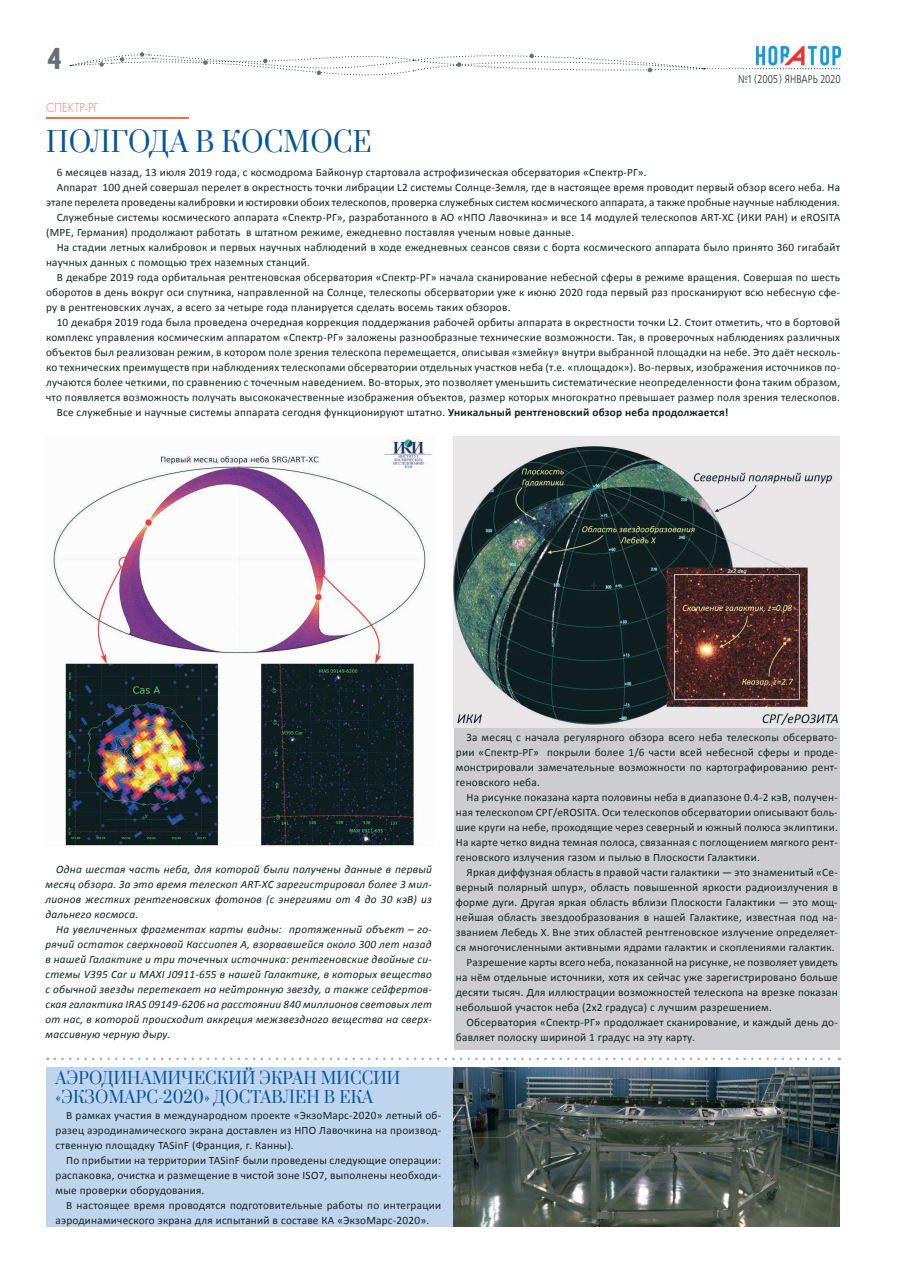
<style>
.page{position:relative;width:904px;height:1273px;background:#fff}
.page>*{position:absolute;margin:0;border:0;box-sizing:border-box;transform-origin:0 0}
.t1{font:30.12px "Hermes CTT";color:#667072;scale:1.05 1}
.t2{font:27.5px "Prata";letter-spacing:.01em;color:#05559a;scale:.95 1}
.t3{font:16.25px/19.5px "Prata";letter-spacing:.01em;color:#05559a;scale:.95 1}
.t4{font:13.5px "Futura Light C";color:#f37460;scale:.89 1}
.t5{font:11.25px/15px "Calibri";letter-spacing:.02em;color:#132322;text-align:justify}
.t6{font:italic 11.25px/15px "Calibri";letter-spacing:.02em;color:#132322;text-align:justify}
.t7{font:11.25px "Free Set C";letter-spacing:.01em;color:#132322;scale:.8 1}
.s1{font-weight:700}
</style>
<div class="page">
<div style="left:46px;top:1067px;width:408px;height:159px;background:#bed5ed"></div>
<img style="left:756px;top:45px;width:86px;height:24px">
<svg style="left:70px;top:47px;width:770px;height:29px"></svg>
<svg style="left:55px;top:1057px;width:785px;height:2px"></svg>
<img style="left:46px;top:117px;width:142px;height:1px">
<img style="left:52px;top:436px;width:380px;height:409px">
<div style="left:454px;top:726px;width:385px;height:323px;background:#cdcccf"></div>
<img style="left:454px;top:436px;width:385px;height:291px">
<img style="left:454px;top:1067px;width:385px;height:159px">
<h1 class="t1" style="left:47px;top:42px;width:15px">4</h1>
<p class="t7" style="left:738px;top:73px;width:130px">№1 (2005) ЯНВАРЬ 2020</p>
<p class="t4" style="left:46px;top:100px;width:60px">СПЕКТР-РГ</p>
<h2 class="t2" style="left:46px;top:119px;width:344px">ПОЛГОДА В КОСМОСЕ</h2>
<p class="t5" style="left:57px;top:164px;width:591px">6 месяцев назад, 13 июля 2019 года, с космодрома Байконур стартовала астрофизическая обсерватория «Спектр-РГ».</p>
<p class="t5" style="left:57px;top:179px;width:785px">Аппарат 100 дней совершал перелет в окрестность точки либрации L2 системы Солнце-Земля, где в настоящее время проводит первый обзор всего неба. На</p>
<p class="t5" style="left:46px;top:194px;width:795px">этапе перелета проведены калибровки и юстировки обоих телескопов, проверка служебных систем космического аппарата, а также пробные научные наблюдения.</p>
<p class="t5" style="left:57px;top:209px;width:785px">Служебные системы космического аппарата «Спектр-РГ», разработанного в АО «НПО Лавочкина» и все 14 модулей телескопов ART-XC (ИКИ РАН) и eROSITA</p>
<p class="t5" style="left:46px;top:224px;width:529px">(МРЕ, Германия) продолжают работать в штатном режиме, ежедневно поставляя ученым новые данные.</p>
<p class="t5" style="left:57px;top:239px;width:785px">На стадии летных калибровок и первых научных наблюдений в ходе ежедневных сеансов связи с борта космического аппарата было принято 360 гигабайт</p>
<p class="t5" style="left:46px;top:254px;width:265px">научных данных с помощью трех наземных станций.</p>
<p class="t5" style="left:57px;top:269px;width:785px">В декабре 2019 года орбитальная рентгеновская обсерватория «Спектр-РГ» начала сканирование небесной сферы в режиме вращения. Совершая по шесть</p>
<p class="t5" style="left:46px;top:284px;width:795px">оборотов в день вокруг оси спутника, направленной на Солнце, телескопы обсерватории уже к июню 2020 года первый раз просканируют всю небесную сфе-</p>
<p class="t5" style="left:46px;top:299px;width:466px">ру в рентгеновских лучах, а всего за четыре года планируется сделать восемь таких обзоров.</p>
<p class="t5" style="left:57px;top:314px;width:785px">10 декабря 2019 года была проведена очередная коррекция поддержания рабочей орбиты аппарата в окрестности точки L2. Стоит отметить, что в бортовой</p>
<p class="t5" style="left:46px;top:329px;width:795px">комплекс управления космическим аппаратом «Спектр-РГ» заложены разнообразные технические возможности. Так, в проверочных наблюдениях различных</p>
<p class="t5" style="left:46px;top:344px;width:795px">объектов был реализован режим, в котором поле зрения телескопа перемещается, описывая «змейку» внутри выбранной площадки на небе. Это даёт несколь-</p>
<p class="t5" style="left:46px;top:359px;width:795px">ко технических преимуществ при наблюдениях телескопами обсерватории отдельных участков неба (т.е. «площадок»). Во-первых, изображения источников по-</p>
<p class="t5" style="left:46px;top:374px;width:795px">лучаются более четкими, по сравнению с точечным наведением. Во-вторых, это позволяет уменьшить систематические неопределенности фона таким образом,</p>
<p class="t5" style="left:46px;top:389px;width:795px">что появляется возможность получать высококачественные изображения объектов, размер которых многократно превышает размер поля зрения телескопов.</p>
<p class="t5" style="left:57px;top:404px;width:673px">Все служебные и научные системы аппарата сегодня функционируют штатно. <span class="s1">Уникальный рентгеновский обзор неба продолжается!</span></p>
<p class="t6" style="left:45px;top:860px;width:388px;text-indent:11px">Одна шестая часть неба, для которой были получены данные в первый месяц обзора. За это время телескоп ART-XC зарегистрировал более 3 мил&shy;лионов жестких рентгеновских фотонов (с энергиями от 4 до 30 кэВ) из дальнего космоса.</p>
<p class="t6" style="left:45px;top:920px;width:388px;text-indent:11px">На увеличенных фрагментах карты видны: протяженный объект – го&shy;рячий остаток сверхновой Кассиопея А, взорвавшейся около 300 лет назад в нашей Галактике и три точечных источника: рентгеновские двойные си&shy;стемы V395 Car и MAXI J0911-655 в нашей Галактике, в которых вещество с обычной звезды перетекает на нейтронную звезду, а также сейфертов&shy;ская галактика IRAS 09149-6206 на расстоянии 840 миллионов световых лет от нас, в которой происходит аккреция межзвездного вещества на сверх&shy;массивную черную дыру.</p>
<h3 class="t3" style="left:56px;top:1066px;width:364px">АЭРОДИНАМИЧЕСКИЙ ЭКРАН МИССИИ «ЭКЗОМАРС-2020» ДОСТАВЛЕН В ЕКА</h3>
<p class="t5" style="left:56px;top:1107px;width:387px;text-indent:11px">В рамках участия в международном проекте «ЭкзоМарс-2020» летный об&shy;разец аэродинамического экрана доставлен из НПО Лавочкина на производ&shy;ственную площадку TASinF (Франция, г. Канны).</p>
<p class="t5" style="left:56px;top:1152px;width:387px;text-indent:11px">По прибытии на территории TASinF были проведены следующие операции: распаковка, очистка и размещение в чистой зоне ISO7, выполнены необходи&shy;мые проверки оборудования.</p>
<p class="t5" style="left:56px;top:1197px;width:387px;text-indent:11px">В настоящее время проводятся подготовительные работы по интеграции аэродинамического экрана для испытаний в составе КА «ЭкзоМарс-2020».</p>
<p class="t5" style="left:456px;top:729px;width:383px;text-indent:11px">За месяц с начала регулярного обзора всего неба телескопы обсервато&shy;рии «Спектр-РГ» покрыли более 1/6 части всей небесной сферы и проде&shy;монстрировали замечательные возможности по картографированию рент&shy;геновского неба.</p>
<p class="t5" style="left:456px;top:789px;width:383px;text-indent:11px">На рисунке показана карта половины неба в диапазоне 0.4-2 кэВ, получен&shy;ная телескопом СРГ/eROSITA. Оси телескопов обсерватории описывают боль&shy;шие круги на небе, проходящие через северный и южный полюса эклиптики.<br>На карте четко видна темная полоса, связанная с поглощением мягкого рент&shy;геновского излучения газом и пылью в Плоскости Галактики.</p>
<p class="t5" style="left:466px;top:864px;width:373px">Яркая диффузная область в правой части галактики — это знаменитый «Се-</p>
<p class="t5" style="left:456px;top:879px;width:383px">верный полярный шпур», область повышенной яркости радиоизлучения в</p>
<p class="t5" style="left:456px;top:894px;width:383px">форме дуги. Другая яркая область вблизи Плоскости Галактики — это мощ-</p>
<p class="t5" style="left:456px;top:909px;width:383px">нейшая область звездообразования в нашей Галактике, известная под на-</p>
<p class="t5" style="left:456px;top:924px;width:383px">званием Лебедь Х. Вне этих областей рентгеновское излучение определяет-</p>
<p class="t5" style="left:456px;top:939px;width:380px">ся многочисленными активными ядрами галактик и скоплениями галактик.</p>
<p class="t5" style="left:466px;top:954px;width:373px">Разрешение карты всего неба, показанной на рисунке, не позволяет увидеть</p>
<p class="t5" style="left:456px;top:969px;width:383px">на нём отдельные источники, хотя их сейчас уже зарегистрировано больше</p>
<p class="t5" style="left:456px;top:984px;width:383px">десяти тысяч. Для иллюстрации возможностей телескопа на врезке показан</p>
<p class="t5" style="left:456px;top:999px;width:317px">небольшой участок неба (2х2 градуса) с лучшим разрешением.</p>
<p class="t5" style="left:466px;top:1014px;width:373px">Обсерватория «Спектр-РГ» продолжает сканирование, и каждый день до-</p>
<p class="t5" style="left:456px;top:1029px;width:241px">бавляет полоску шириной 1 градус на эту карту.</p>
</div>
